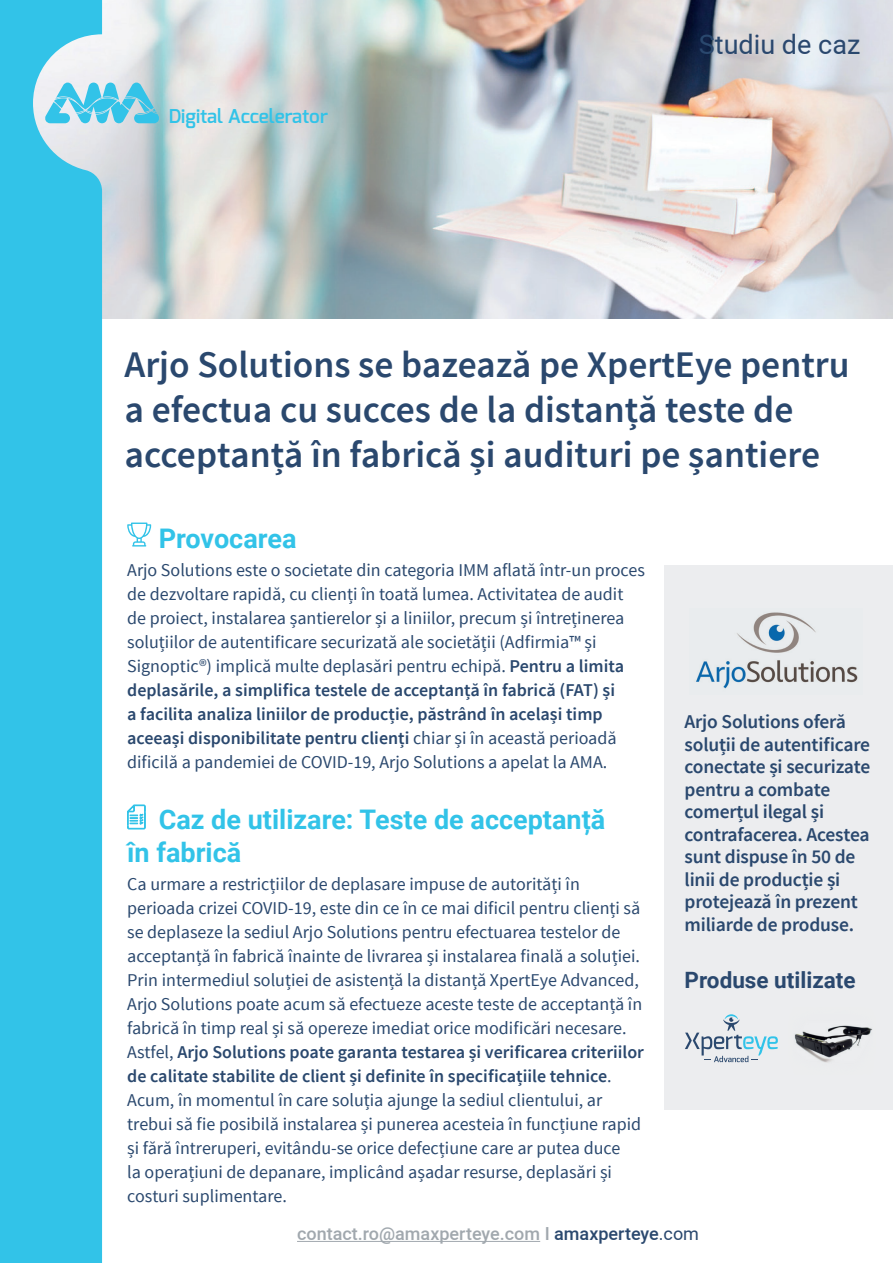
<style>
.page{position:relative;width:893px;height:1263px;background:#fff}
.page>*{position:absolute;margin:0;border:0;box-sizing:border-box;transform-origin:0 0}
.t1{font:600 37.5px/45px "Source Sans Pro";color:#2a486e}
.t2{font:700 27px/32.4px "Roboto";color:#32c3e8}
.t3{font:27px "Roboto";color:#2a486e}
.t4{font:700 22.5px "Roboto";color:#2a486e}
.t5{font:600 19.5px/22.5px "Source Sans Pro";letter-spacing:-.01em;color:#2a486e}
.t6{font:600 19.05px "Exo";color:#32c3e8}
.t7{font:18px/24px "Source Sans Pro";color:#2a486e}
.t8{font:500 18px "Roboto";color:#a1a8ae}
.t9{font:500 8.25px "Roboto";color:#a0a6ae}
.s1{font-weight:600}
.s2{color:#2a486e}
.s3{font-weight:400;color:#2a486e}
</style>
<div class="page">
<img style="left:102px;top:0;width:791px;height:318px">
<div style="left:0;top:0;width:102px;height:1263px;background:#32c3e8"></div>
<svg style="left:45px;top:83px;width:114px;height:40px;background:#7dd0e7"></svg>
<div style="left:664px;top:566px;width:229px;height:544px;background:#ecedef"></div>
<svg style="left:127px;top:522px;width:24px;height:24px"></svg>
<svg style="left:127px;top:804px;width:19px;height:26px"></svg>
<hr style="left:297px;top:1241px;width:243px;height:1px;background:#a1a8ae">
<svg style="left:685px;top:1014px;width:93px;height:48px"></svg>
<img style="left:794px;top:1025px;width:79px;height:38px">
<img style="left:696px;top:612px;width:162px;height:77px">
<p class="t6" style="left:169px;top:104px;width:161px">Digital Accelerator</p>
<h2 class="t3" style="left:699px;top:29px;width:163px">Studiu de caz</h2>
<h1 class="t1" style="left:125px;top:343px;width:727px">Arjo Solutions se bazează pe XpertEye pentru a efectua cu succes de la distanță teste de acceptanță în fabrică și audituri pe șantiere</h1>
<h2 class="t2" style="left:159px;top:521px;width:139px">Provocarea</h2>
<p class="t7" style="left:127px;top:558px;width:519px">Arjo Solutions este o societate din categoria IMM aflată într-un proces de dezvoltare rapidă, cu clienți în toată lumea. Activitatea de audit de proiect, instalarea șantierelor și a liniilor, precum și întreținerea soluțiilor de autentificare securizată ale societății (Adfirmia™ și Signoptic®) implică multe deplasări pentru echipă. <span class="s1">Pentru a limita deplasările, a simplifica testele de acceptanță în fabrică (FAT) și<br>a facilita analiza liniilor de producție, păstrând în același timp aceeași disponibilitate pentru clienți</span> chiar și în această perioadă dificilă a pandemiei de COVID-19, Arjo Solutions a apelat la AMA.</p>
<h2 class="t2" style="left:127px;top:802px;width:480px;text-indent:32px">Caz de utilizare: Teste de acceptanță în fabrică</h2>
<p class="t7" style="left:127px;top:872px;width:518px">Ca urmare a restricțiilor de deplasare impuse de autorități în perioada crizei COVID-19, este din ce în ce mai dificil pentru clienți să se deplaseze la sediul Arjo Solutions pentru efectuarea testelor de acceptanță în fabrică înainte de livrarea și instalarea finală a soluției.<br>Prin intermediul soluției de asistență la distanță XpertEye Advanced, Arjo Solutions poate acum să efectueze aceste teste de acceptanță în fabrică în timp real și să opereze imediat orice modificări necesare.<br>Astfel, <span class="s1">Arjo Solutions poate garanta testarea și verificarea criteriilor de calitate stabilite de client și definite în specificațiile tehnice</span>.<br>Acum, în momentul în care soluția ajunge la sediul clientului, ar trebui să fie posibilă instalarea și punerea acesteia în funcțiune rapid și fără întreruperi, evitându-se orice defecțiune care ar putea duce<br>la operațiuni de depanare, implicând așadar resurse, deplasări și costuri suplimentare.</p>
<p class="t5" style="left:685px;top:711px;width:187px">Arjo Solutions oferă soluții de autentificare conectate și securizate pentru a combate comerțul ilegal și contrafacerea. Acestea sunt dispuse în 50 de linii de producție și protejează în prezent miliarde de produse.</p>
<p class="t4" style="left:685px;top:964px;width:173px">Produse utilizate</p>
<p class="t8" style="left:297px;top:1223px;width:403px">contact.ro@amaxperteye.com I <span class="s2">amaxperteye</span><span class="s3">.com</span></p>
<p class="t9" style="left:288px;top:1235px;width:421px">AMA SA I 130 rue Eugène Pottier, 35000 Rennes, FRANCE I (+33) 2 23 44 13 39 I contact.fr@amaxperteye.com</p>
</div>
